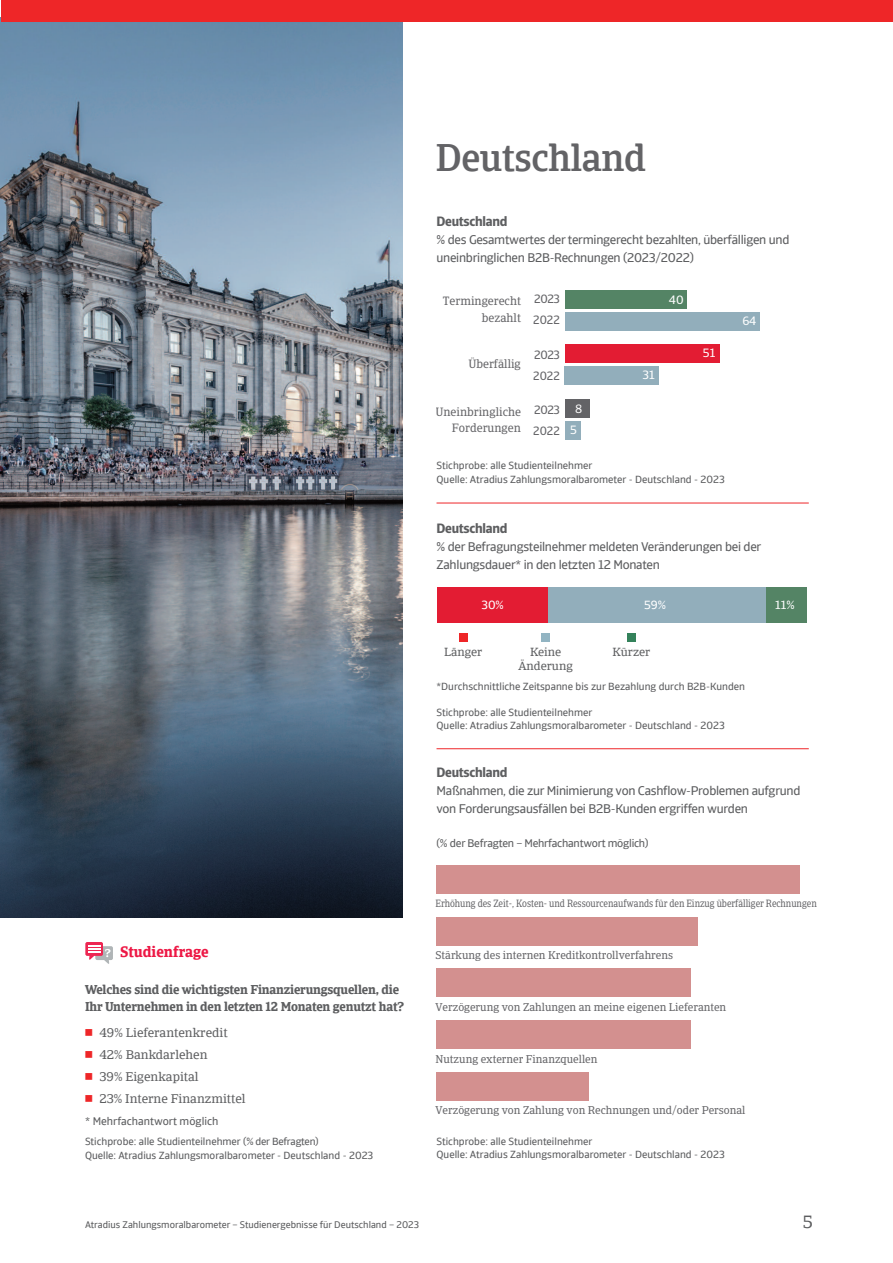
<style>
.page{position:relative;width:893px;height:1263px;background:#fff}
.page>*{position:absolute;margin:0;border:0;box-sizing:border-box;transform-origin:0 0}
.t1{font:500 37.5px "Catalana";letter-spacing:-.01em;color:#636366}
.t2{font:18px "Catalana";color:#5d5e60}
.t3{font:700 15px "Catalana";color:#ed1845}
.t4{font:700 13.5px "Catalana Sans";letter-spacing:-.02em;color:#5d5e60}
.t5{font:12.75px/18px "Catalana Sans";letter-spacing:-.02em;color:#5d5e60}
.t6{font:700 12.75px/16.5px "Catalana";letter-spacing:-.015em;color:#5d5e60}
.t7{font:12.75px/22px "Catalana";color:#5d5e60}
.t8{font:12px/16.5px "Catalana";color:#636366;text-align:right}
.t9{font:12px "Catalana";color:#5d5e60}
.t10{font:12px/21px "Catalana Sans";letter-spacing:-.015em;color:#636366}
.t11{font:12px/20.9px "Catalana Sans";color:#fff;text-align:center}
.t12{font:11.25px "Catalana";color:#636366}
.t13{font:11.25px "Catalana Sans";letter-spacing:-.02em;color:#5d5e60}
.t14{font:11.25px "Catalana Sans";color:#5d5e60}
.t15{font:10.5px/13.5px "Catalana Sans";color:#5d5e60}
.t16{font:10.5px "Catalana";letter-spacing:-.005em;color:#636366;scale:.85 1}
.t17{font:9.75px "Catalana Sans";color:#5d5e60}
</style>
<div class="page">
<div style="left:766px;top:587px;width:40px;height:35px;background:#548465"></div>
<div style="left:548px;top:587px;width:218px;height:35px;background:#92aebb"></div>
<div style="left:437px;top:587px;width:111px;height:35px;background:#e31c33"></div>
<img style="left:0;top:17px;width:403px;height:900px">
<div style="left:1px;top:0;width:892px;height:21px;background:#ee2628"></div>
<div style="left:565px;top:290px;width:121px;height:19px;background:#548465"></div>
<div style="left:565px;top:312px;width:194px;height:19px;background:#92aebb"></div>
<div style="left:565px;top:344px;width:155px;height:19px;background:#e31c33"></div>
<div style="left:565px;top:366px;width:94px;height:18px;background:#92aebb"></div>
<div style="left:565px;top:399px;width:24px;height:19px;background:#636366"></div>
<div style="left:565px;top:421px;width:15px;height:19px;background:#92aebb"></div>
<hr style="left:436px;top:503px;width:373px;height:1px;background:#ee2628">
<hr style="left:436px;top:748px;width:373px;height:1px;background:#ee2628">
<div style="left:436px;top:865px;width:363px;height:29px;background:#d3908f"></div>
<div style="left:436px;top:917px;width:262px;height:28px;background:#d3908f"></div>
<div style="left:436px;top:968px;width:254px;height:29px;background:#d3908f"></div>
<div style="left:436px;top:1020px;width:254px;height:29px;background:#d3908f"></div>
<div style="left:436px;top:1071px;width:153px;height:29px;background:#d3908f"></div>
<svg style="left:85px;top:942px;width:28px;height:22px"></svg>
<div style="left:459px;top:634px;width:8px;height:8px;background:#ee2628"></div>
<div style="left:627px;top:634px;width:9px;height:8px;background:#34825b"></div>
<div style="left:542px;top:634px;width:8px;height:8px;background:#92b4c2"></div>
<h1 class="t1" style="left:435px;top:133px;width:212px">Deutschland</h1>
<p class="t4" style="left:436px;top:216px;width:72px">Deutschland</p>
<p class="t5" style="left:436px;top:231px;width:354px">% des Gesamtwertes der termingerecht bezahlten, überfälligen und uneinbringlichen B2B-Rechnungen (2023/2022)</p>
<p class="t8" style="left:443px;top:293px;width:79px">Termingerecht bezahlt</p>
<p class="t10" style="left:533px;top:288px;width:28px">2023<br>2022</p>
<p class="t11" style="left:669px;top:290px;width:16px">40</p>
<p class="t8" style="left:468px;top:356px;width:54px">Überfällig</p>
<p class="t10" style="left:533px;top:344px;width:28px">2023<br>2022</p>
<p class="t8" style="left:435px;top:403px;width:87px">Uneinbringliche<br>Forderungen</p>
<p class="t10" style="left:533px;top:400px;width:28px">2023<br>2022</p>
<p class="t11" style="left:570px;top:398px;width:14px">8<br>5</p>
<p class="t11" style="left:643px;top:364px;width:14px">31</p>
<p class="t11" style="left:703px;top:342px;width:14px">51</p>
<p class="t15" style="left:436px;top:459px;width:290px">Stichprobe: alle Studienteilnehmer<br>Quelle: Atradius Zahlungsmoralbarometer - Deutschland - 2023</p>
<p class="t11" style="left:742px;top:311px;width:16px">64</p>
<p class="t4" style="left:436px;top:523px;width:72px">Deutschland</p>
<p class="t5" style="left:436px;top:537px;width:326px">% der Befragungsteilnehmer meldeten Veränderungen bei der<br>Zahlungsdauer* in den letzten 12 Monaten</p>
<p class="t11" style="left:481px;top:594px;width:24px">30%</p>
<p class="t11" style="left:644px;top:594px;width:24px">59%</p>
<p class="t11" style="left:775px;top:594px;width:21px">11%</p>
<p class="t9" style="left:444px;top:644px;width:40px">Länger</p>
<p class="t9" style="left:530px;top:644px;width:33px">Keine</p>
<p class="t9" style="left:612px;top:644px;width:39px">Kürzer</p>
<p class="t9" style="left:518px;top:658px;width:56px">Änderung</p>
<p class="t15" style="left:436px;top:680px;width:310px">*Durchschnittliche Zeitspanne bis zur Bezahlung durch B2B-Kunden</p>
<p class="t15" style="left:436px;top:705px;width:290px">Stichprobe: alle Studienteilnehmer<br>Quelle: Atradius Zahlungsmoralbarometer - Deutschland - 2023</p>
<p class="t4" style="left:436px;top:767px;width:72px">Deutschland</p>
<p class="t5" style="left:436px;top:781px;width:365px">Maßnahmen, die zur Minimierung von Cashflow-Problemen aufgrund von Forderungsausfällen bei B2B-Kunden ergriffen wurden</p>
<p class="t13" style="left:436px;top:836px;width:213px">(% der Befragten – Mehrfachantwort möglich)</p>
<h3 class="t3" style="left:120px;top:942px;width:90px">Studienfrage</h3>
<p class="t6" style="left:85px;top:982px;width:321px">Welches sind die wichtigsten Finanzierungsquellen, die<br>Ihr Unternehmen in den letzten 12 Monaten genutzt hat?</p>
<p class="t7" style="left:99px;top:1022px;width:148px">49% Lieferantenkredit<br>42% Bankdarlehen<br>39% Eigenkapital<br>23% Interne Finanzmittel</p>
<p class="t15" style="left:85px;top:1135px;width:290px">Stichprobe: alle Studienteilnehmer (% der Befragten)<br>Quelle: Atradius Zahlungsmoralbarometer - Deutschland - 2023</p>
<p class="t14" style="left:85px;top:1114px;width:135px">* Mehrfachantwort möglich</p>
<p class="t16" style="left:435px;top:897px;width:450px">Erhöhung des Zeit-, Kosten- und Ressourcenaufwands für den Einzug überfälliger Rechnungen</p>
<p class="t12" style="left:435px;top:948px;width:239px">Stärkung des internen Kreditkontrollverfahrens</p>
<p class="t12" style="left:435px;top:1000px;width:292px">Verzögerung von Zahlungen an meine eigenen Lieferanten</p>
<p class="t12" style="left:435px;top:1052px;width:163px">Nutzung externer Finanzquellen</p>
<p class="t12" style="left:435px;top:1104px;width:311px">Verzögerung von Zahlung von Rechnungen und/oder Personal</p>
<p class="t15" style="left:436px;top:1134px;width:290px">Stichprobe: alle Studienteilnehmer<br>Quelle: Atradius Zahlungsmoralbarometer - Deutschland - 2023</p>
<p class="t17" style="left:85px;top:1218px;width:336px">Atradius Zahlungsmoralbarometer – Studienergebnisse für Deutschland – 2023</p>
<h2 class="t2" style="left:803px;top:1210px;width:12px">5</h2>
</div>
